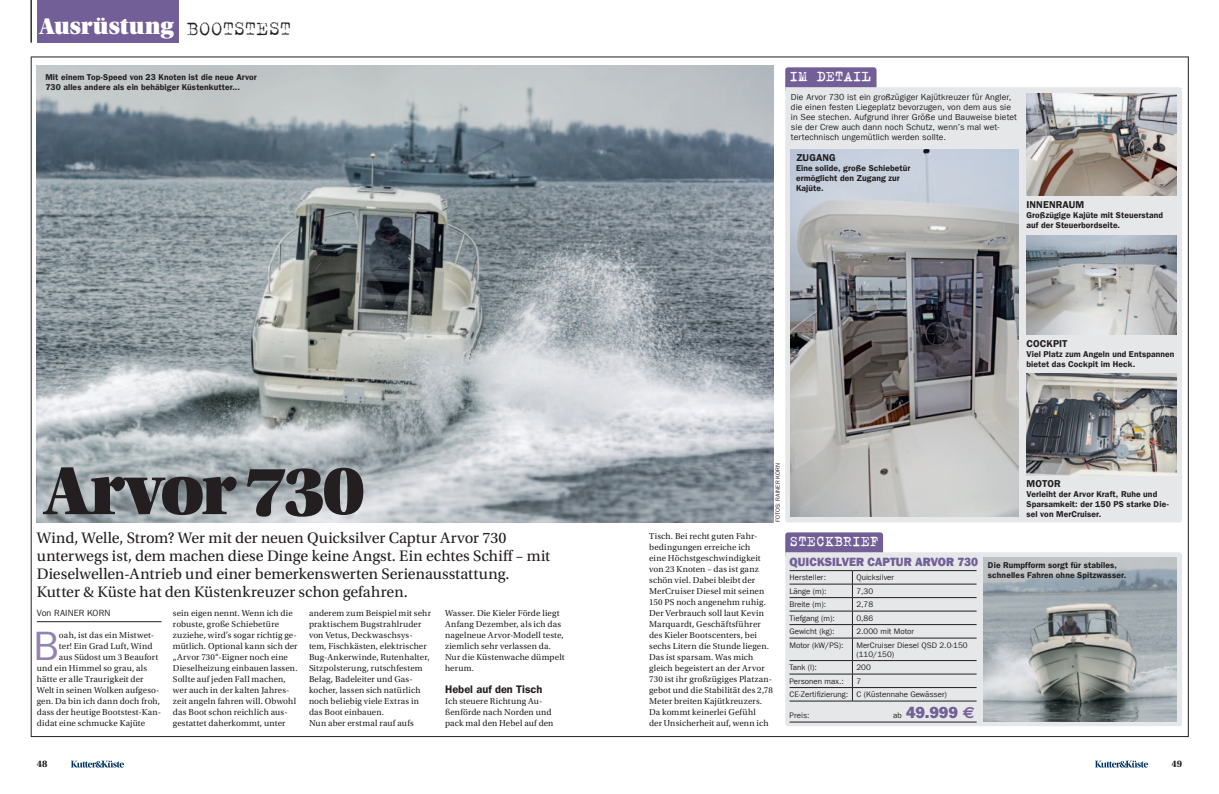
<style>
.page{position:relative;width:1219px;height:794px;background:#fff}
.page>*{position:absolute;margin:0;border:0;box-sizing:border-box;transform-origin:0 0}
.t1{font:72px "Utopia Std Black Headline";letter-spacing:-.04em;color:#231f20}
.lt_3_Ini{font:41.1px "Franklin Gothic LT Com";color:#9383b0}
.t2{font:24px "Utopia Std Black Headline";color:#fff}
.t3{font:300 22px "Trixie Rough OT";letter-spacing:-.025em;color:#231f20}
.t4{font:16px/18px "Utopia Std";color:#231f20}
.t5{font:800 16px "Trixie Rough OT";letter-spacing:.01em;color:#fff}
.t6{font:800 16px "Franklin Gothic LT Com";color:#735f97}
.t7{font:800 12px "Franklin Gothic LT Com";letter-spacing:-.005em;color:#735f97}
.lt_zwiti{font:11px "Franklin Gothic LT Com Dm";color:#231f20}
.t8{font:10px "Franklin Gothic LT Com Dm";letter-spacing:.01em;color:#231f20}
.t9{font:700 10px "Utopia Std";color:#231f20}
.lt_3_Ini-2{font:9px/11px "Utopia Std";letter-spacing:.01em;color:#231f20}
.lt_Einzug{font:9px/11px "Utopia Std";letter-spacing:.01em;color:#231f20}
.autor{font:9px "Franklin Gothic LT Com";letter-spacing:.01em;color:#231f20}
.t10{font:8.8px/10px "Franklin Gothic LT Com";letter-spacing:.01em;color:#231f20}
.t11{font:8.5px/10px "Franklin Gothic LT Com Dm";letter-spacing:.01em;color:#231f20}
.t12{font:8px/9px "Franklin Gothic LT Com";color:#231f20}
.t13{font:6px "Franklin Gothic LT Com";letter-spacing:.025em;color:#231f20}
.s1{font-family:"Euro Sans";font-weight:700}
</style>
<div class="page">
<svg style="left:71px;top:760px;width:53px;height:7px"></svg>
<svg style="left:1095px;top:760px;width:53px;height:7px"></svg>
<div style="left:37px;top:0;width:141px;height:43px;background:#735f97"></div>
<img style="left:37px;top:66px;width:737px;height:456px">
<hr style="left:31px;top:736px;width:1157px;height:1px;background:#231f20">
<hr style="left:31px;top:57px;width:1px;height:680px;background:#231f20">
<hr style="left:31px;top:0;width:1px;height:43px;background:#231f20">
<hr style="left:1188px;top:57px;width:1px;height:680px;background:#231f20">
<hr style="left:31px;top:57px;width:1157px;height:1px;background:#231f20">
<div style="left:785px;top:532px;width:98px;height:26px;background:#735f97;border-radius:3px"></div>
<div style="left:785px;top:67px;width:91px;height:26px;background:#735f97;border-radius:3px"></div>
<svg style="left:785px;top:552px;width:397px;height:174px;fill:#e6e7e9"></svg>
<div style="left:785px;top:87px;width:397px;height:435px;background:#e6e7e9"></div>
<hr style="left:789px;top:584px;width:63px;height:1px;background:#231f20">
<hr style="left:852px;top:584px;width:125px;height:1px;background:#231f20">
<hr style="left:789px;top:597px;width:63px;height:1px;background:#231f20">
<hr style="left:852px;top:597px;width:125px;height:1px;background:#231f20">
<hr style="left:789px;top:611px;width:63px;height:1px;background:#231f20">
<hr style="left:852px;top:611px;width:125px;height:1px;background:#231f20">
<hr style="left:789px;top:624px;width:63px;height:1px;background:#231f20">
<hr style="left:852px;top:624px;width:125px;height:1px;background:#231f20">
<hr style="left:789px;top:638px;width:63px;height:1px;background:#231f20">
<hr style="left:852px;top:638px;width:125px;height:1px;background:#231f20">
<hr style="left:789px;top:660px;width:63px;height:1px;background:#231f20">
<hr style="left:852px;top:660px;width:125px;height:1px;background:#231f20">
<hr style="left:789px;top:674px;width:63px;height:1px;background:#231f20">
<hr style="left:852px;top:674px;width:125px;height:1px;background:#231f20">
<hr style="left:789px;top:687px;width:63px;height:1px;background:#231f20">
<hr style="left:852px;top:687px;width:125px;height:1px;background:#231f20">
<svg style="left:852px;top:571px;width:1px;height:130px"></svg>
<hr style="left:789px;top:701px;width:63px;height:1px;background:#231f20">
<hr style="left:852px;top:701px;width:125px;height:1px;background:#231f20">
<hr style="left:789px;top:570px;width:63px;height:1px;background:#231f20">
<hr style="left:852px;top:570px;width:125px;height:1px;background:#231f20">
<img style="left:984px;top:558px;width:192px;height:164px">
<img style="left:791px;top:150px;width:227px;height:367px">
<img style="left:1026px;top:93px;width:150px;height:102px">
<img style="left:1026px;top:235px;width:150px;height:99px">
<img style="left:1026px;top:374px;width:150px;height:101px">
<hr style="left:789px;top:722px;width:188px;height:1px;background:#231f20">
<hr style="left:37px;top:621px;width:125px;height:1px;background:#231f20">
<svg style="left:37px;top:401px;width:411px;height:121px"></svg>
<p class="t2" style="left:40px;top:14px;width:136px">Ausrüstung</p>
<p class="t3" style="left:187px;top:15px;width:107px">BOOTSTEST</p>
<p class="t11" style="left:45px;top:72px;width:213px">Mit einem Top-Speed von 23 Knoten ist die neue Arvor<br>730 alles andere als ein behäbiger Küstenkutter...</p>
<p class="t5" style="left:789px;top:67px;width:83px">IM DETAIL</p>
<p class="t10" style="left:791px;top:92px;width:228px">Die Arvor 730 ist ein großzügiger Kajütkreuzer für Angler, die einen festen Liegeplatz bevorzugen, von dem aus sie in See stechen. Aufgrund ihrer Größe und Bauweise bietet sie der Crew auch dann noch Schutz, wenn’s mal wet&shy;tertechnisch ungemütlich werden sollte.</p>
<p class="t8" style="left:796px;top:152px;width:41px">ZUGANG</p>
<p class="t11" style="left:796px;top:163px;width:116px">Eine solide, große Schiebetür ermöglicht den Zugang zur<br>Kajüte.</p>
<p class="t8" style="left:1026px;top:198px;width:59px">INNENRAUM</p>
<p class="t11" style="left:1026px;top:210px;width:138px">Großzügige Kajüte mit Steuerstand auf der Steuerbordseite.</p>
<p class="t1" style="left:45px;top:453px;width:321px">Arvor 730</p>
<p class="t13" style="left:774px;top:522px;width:61px;rotate:-90deg">FOTOS: RAINER KORN</p>
<p class="t8" style="left:1026px;top:338px;width:43px">COCKPIT</p>
<p class="t11" style="left:1026px;top:349px;width:150px">Viel Platz zum Angeln und Entspannen bietet das Cockpit im Heck.</p>
<p class="t8" style="left:1026px;top:478px;width:36px">MOTOR</p>
<p class="t11" style="left:1026px;top:489px;width:144px">Verleiht der Arvor Kraft, Ruhe und<br>Sparsamkeit: der 150 PS starke Die&shy;sel von MerCruiser.</p>
<p class="t4" style="left:37px;top:529px;width:515px">Wind, Welle, Strom? Wer mit der neuen Quicksilver Captur Arvor 730 unterwegs ist, dem machen diese Dinge keine Angst. Ein echtes Schiff – mit<br>Dieselwellen-Antrieb und einer bemerkenswerten Serienausstattung.</p>
<p class="t4" style="left:37px;top:583px;width:372px">Kutter &amp; Küste hat den Küstenkreuzer schon gefahren.</p>
<p class="lt_3_Ini" style="left:34px;top:622px;width:27px">B</p>
<p class="lt_3_Ini-2" style="left:59px;top:629px;width:97px">oah, ist das ein Mistwet-</p>
<p class="lt_3_Ini-2" style="left:173px;top:607px;width:126px">sein eigen nennt. Wenn ich die robuste, große Schiebetüre zuziehe, wird’s sogar richtig ge&shy;mütlich. Optional kann sich der „Arvor 730“-Eigner noch eine<br>Dieselheizung einbauen lassen.<br>Sollte auf jeden Fall machen, wer auch in der kalten Jahres&shy;zeit angeln fahren will. Obwohl das Boot schon reichlich aus&shy;gestattet daherkommt, unter</p>
<p class="lt_3_Ini-2" style="left:309px;top:607px;width:124px">anderem zum Beispiel mit sehr praktischem Bugstrahlruder von Vetus, Deckwaschsys&shy;tem, Fischkästen, elektrischer<br>Bug-Ankerwinde, Rutenhalter,<br>Sitzpolsterung, rutschfestem<br>Belag, Badeleiter und Gas&shy;kocher, lassen sich natürlich noch beliebig viele Extras in das Boot einbauen.<br>Nun aber erstmal rauf aufs</p>
<p class="lt_3_Ini-2" style="left:445px;top:607px;width:121px">Wasser. Die Kieler Förde liegt<br>Anfang Dezember, als ich das nagelneue Arvor-Modell teste, ziemlich sehr verlassen da.<br>Nur die Küstenwache dümpelt herum.</p>
<p class="autor" style="left:37px;top:607px;width:75px">Von RAINER KORN</p>
<p class="lt_3_Ini-2" style="left:59px;top:640px;width:95px">ter! Ein Grad Luft, Wind</p>
<p class="lt_3_Ini-2" style="left:59px;top:651px;width:101px">aus Südost um 3 Beaufort</p>
<p class="lt_3_Ini-2" style="left:37px;top:662px;width:112px">und ein Himmel so grau, als</p>
<p class="lt_3_Ini-2" style="left:37px;top:673px;width:108px">hätte er alle Traurigkeit der</p>
<p class="lt_3_Ini-2" style="left:37px;top:684px;width:124px">Welt in seinen Wolken aufgeso-</p>
<p class="lt_3_Ini-2" style="left:37px;top:695px;width:125px">gen. Da bin ich dann doch froh,</p>
<p class="lt_3_Ini-2" style="left:37px;top:706px;width:126px">dass der heutige Bootstest-Kan-</p>
<p class="lt_3_Ini-2" style="left:37px;top:717px;width:110px">didat eine schmucke Kajüte</p>
<p class="lt_zwiti" style="left:445px;top:682px;width:99px">Hebel auf den Tisch</p>
<p class="lt_Einzug" style="left:445px;top:695px;width:110px">Ich steuere Richtung Au&shy;ßenförde nach Norden und pack mal den Hebel auf den</p>
<p class="lt_Einzug" style="left:649px;top:530px;width:125px">Tisch. Bei recht guten Fahr&shy;bedingungen erreiche ich<br>eine Höchstgeschwindigkeit von 23 Knoten – das ist ganz schön viel. Dabei bleibt der<br>MerCruiser Diesel mit seinen<br>150 PS noch angenehm ruhig.<br>Der Verbrauch soll laut Kevin<br>Marquardt, Geschäftsführer des Kieler Bootscenters, bei sechs Litern die Stunde liegen.<br>Das ist sparsam. Was mich gleich begeistert an der Arvor<br>730 ist ihr großzügiges Platzan&shy;gebot und die Stabilität des 2,78<br>Meter breiten Kajütkreuzers.<br>Da kommt keinerlei Gefühl<br>der Unsicherheit auf, wenn ich</p>
<p class="t5" style="left:789px;top:532px;width:91px">STECKBRIEF</p>
<p class="t7" style="left:790px;top:555px;width:190px">QUICKSILVER CAPTUR ARVOR 730</p>
<p class="t12" style="left:789px;top:573px;width:38px">Hersteller:</p>
<p class="t12" style="left:856px;top:573px;width:39px">Quicksilver</p>
<p class="t12" style="left:789px;top:586px;width:39px">Länge (m):</p>
<p class="t12" style="left:856px;top:586px;width:18px">7,30</p>
<p class="t12" style="left:789px;top:600px;width:38px">Breite (m):</p>
<p class="t12" style="left:856px;top:600px;width:18px">2,78</p>
<p class="t12" style="left:789px;top:613px;width:47px">Tiefgang (m):</p>
<p class="t12" style="left:856px;top:613px;width:18px">0,86</p>
<p class="t12" style="left:789px;top:627px;width:47px">Gewicht (kg):</p>
<p class="t12" style="left:856px;top:627px;width:59px">2.000 mit Motor</p>
<p class="t12" style="left:789px;top:640px;width:56px">Motor (kW/PS):</p>
<p class="t12" style="left:856px;top:640px;width:113px">MerCruiser Diesel QSD 2.0-150 (110/150)</p>
<p class="t12" style="left:789px;top:663px;width:29px">Tank (l):</p>
<p class="t12" style="left:856px;top:663px;width:16px">200</p>
<p class="t12" style="left:789px;top:676px;width:56px">Personen max.:</p>
<p class="t12" style="left:856px;top:676px;width:6px">7</p>
<p class="t12" style="left:789px;top:690px;width:60px">CE-Zertifizierung:</p>
<p class="t12" style="left:856px;top:690px;width:92px">C (Küstennahe Gewässer)</p>
<p class="t12" style="left:789px;top:710px;width:22px">Preis:</p>
<p class="t12" style="left:893px;top:710px;width:10px">ab</p>
<p class="t6" style="left:906px;top:702px;width:70px">49.999 <span class="s1">E</span></p>
<p class="t11" style="left:988px;top:560px;width:140px">Die Rumpfform sorgt für stabiles, schnelles Fahren ohne Spitzwasser.</p>
<p class="t9" style="left:37px;top:758px;width:12px">48</p>
<p class="t9" style="left:1171px;top:758px;width:12px">49</p>
</div>
